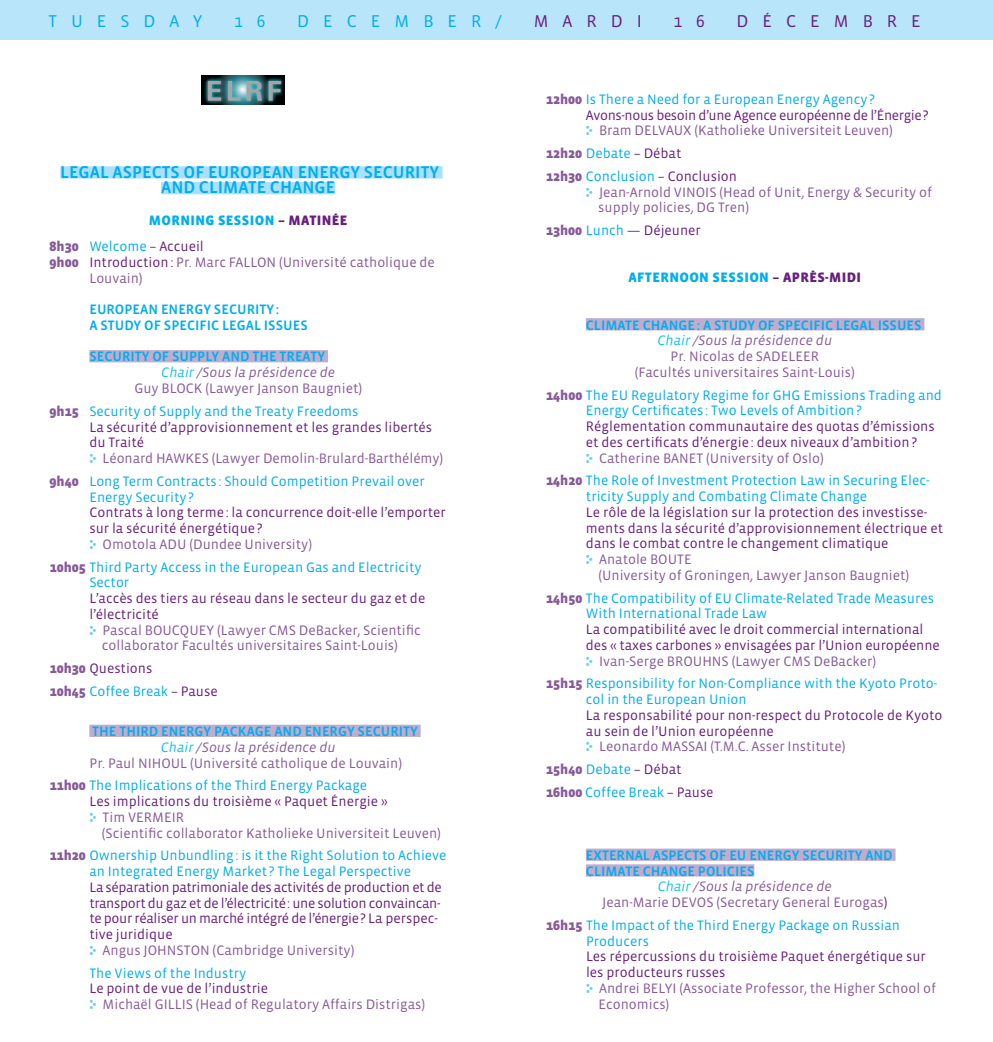
<style>
.page{position:relative;width:993px;height:1042px;background:#fff}
.page>*{position:absolute;margin:0;border:0;box-sizing:border-box;transform-origin:0 0}
.t1{font:17.5px/15.8px "Vista Sans Med";color:#00aeef;text-align:center}
.t2{font:17.5px "Vista Sans";letter-spacing:.8em;color:#00aeef}
.t3{font:17.5px "Vista Sans";letter-spacing:.8em;color:#681f7d}
.t4{font:14px/15.8px "Vista Sans";color:#681f7d}
.t5{font:14px/15.8px "Vista Sans";color:#875a9a}
.t6{font:14px/15.8px "Vista Sans";color:#00aeef}
.t7{font:14px/15.8px "Vista Sans Med";color:#00aeef}
.t8{font:14px/15.8px "Vista Sans";letter-spacing:-.025em;color:#681f7d}
.t9{font:900 14px/26.2px "Vista Sans";letter-spacing:.025em;color:#00aeef}
.s1{color:#681f7d}
.s2{color:#875a9a}
.s3{font-weight:400}
.s4{font-weight:400;color:#681f7d}
.s5{font-weight:900}
.s6{font-style:italic;color:#15c0f2}
.s7{font-style:italic}
.s8{font-weight:900;color:#875a9a}
.s9{color:#00aeef}
.s10{font-family:"Click Bits Arrows 2";color:#6bcff6}
</style>
<div class="page">
<div style="left:60px;top:166px;width:382px;height:13px;background:#aae0f9"></div>
<div style="left:161px;top:182px;width:174px;height:12px;background:#aae0f9"></div>
<div style="left:89px;top:350px;width:239px;height:12px;background:#c1acce"></div>
<div style="left:89px;top:725px;width:331px;height:12px;background:#c1acce"></div>
<div style="left:585px;top:318px;width:339px;height:12px;background:#c1acce"></div>
<div style="left:585px;top:848px;width:310px;height:13px;background:#c1acce"></div>
<div style="left:585px;top:864px;width:169px;height:12px;background:#c1acce"></div>
<div style="left:0;top:0;width:992px;height:40px;background:#b9e5fa"></div>
<img style="left:202px;top:75px;width:82px;height:30px">
<p class="t2" style="left:48px;top:12px;width:23px">tuesday</p>
<p class="t2" style="left:234px;top:12px;width:33px">1 6</p>
<p class="t2" style="left:297px;top:12px;width:206px">De CEMBER/</p>
<p class="t3" style="left:533px;top:12px;width:50px">M ardi</p>
<p class="t3" style="left:673px;top:12px;width:33px">1 6</p>
<p class="t3" style="left:736px;top:12px;width:186px">Dé CEMBRE</p>
<p class="t1" style="left:60px;top:164px;width:380px">LEGAL ASPECTS OF EU ROPEAN ENERGY SECU RITY<br>AND CLIMATE CHANGE</p>
<p class="t9" style="left:50px;top:207px;width:299px;text-indent:99px">MORNING SESSION <span class="s1">– MATINÉE<br></span><span class="s2">8H30</span> <span class="s3">Welcome</span> <span class="s4">– Accueil</span></p>
<p class="t5" style="left:89px;top:255px;width:347px;text-indent:-40px"><span class="s5">9H00</span> <span class="s1">Introduction:</span> Pr. Marc FALLON (Université catholique de<br>Louvain)</p>
<p class="t7" style="left:89px;top:302px;width:220px">EU ROPEAN ENERGY SECU RITY:<br>A STU DY OF SPECIFIC LEGAL ISSU ES</p>
<p class="t7" style="left:89px;top:349px;width:143px">SECURITY OF SUPPLY AND</p>
<p class="t7" style="left:252px;top:349px;width:74px">THE TREATY</p>
<p class="t5" style="left:134px;top:365px;width:229px;text-align:center"><span class="s6">Chair</span> <span class="s7">/Sous la présidence de<br></span>Guy BLOCK (Lawyer Janson Baugniet)</p>
<p class="t4" style="left:89px;top:403px;width:344px;text-indent:-40px"><span class="s8">9H15</span> <span class="s9">Security of Supply and the Treaty Freedoms<br></span>La sécurité d’approvisionnement et les grandes libertés du Traité<br><span class="s10">1</span> <span class="s2">Léonard Hawkes</span></p>
<p class="t6" style="left:50px;top:447px;width:395px;line-height:22.8px;text-indent:162px"><span class="s2">(Lawyer Demolin-Brulard-Barthélémy)<br></span><span class="s8">9H40</span> Long Term Contracts : Should Competition Prevail over</p>
<p class="t6" style="left:89px;top:489px;width:106px">Energy Security?</p>
<p class="t4" style="left:89px;top:505px;width:358px">Contrats à long terme: la concurrence doit-elle l’emporter sur la sécurité énergétique?<br><span class="s10">1</span> <span class="s2">Omotola ADU (Dundee University)</span></p>
<p class="t6" style="left:89px;top:559px;width:333px;text-indent:-40px"><span class="s8">10H05</span> Third party access in the European gas and e lectricity sector</p>
<p class="t4" style="left:89px;top:591px;width:337px">L’accès des tiers au réseau dans le secteur du gaz et de</p>
<p class="t4" style="left:89px;top:606px;width:71px">l’électricité</p>
<p class="t5" style="left:89px;top:622px;width:333px"><span class="s10">1</span> Pascal BOUCQUEY (Lawyer CMS DeBacker, Scientific</p>
<p class="t5" style="left:102px;top:638px;width:297px">collaborator Facultés universitaires Saint-Louis)</p>
<p class="t4" style="left:50px;top:657px;width:169px;line-height:22.8px"><span class="s8">10H30</span> Questions<br><span class="s8">10H45</span> <span class="s9">Coffee Break</span> – Pause</p>
<p class="t7" style="left:92px;top:724px;width:327px">THE THIRD ENERGY PACKAGE AND ENERGY SECU RITY</p>
<p class="t5" style="left:89px;top:739px;width:314px;text-align:center"><span class="s6">Chair</span> <span class="s7">/Sous la présidence du<br></span>Pr. Paul NIHOUL (Université catholique de Louvain)</p>
<p class="t4" style="left:89px;top:778px;width:299px;text-indent:-40px"><span class="s8">11H00</span> <span class="s9">The Implications of the Third Energy Package<br></span>Les implications du troisième « Paquet Énergie »<br><span class="s10">1</span> <span class="s2">Tim Vermeir</span></p>
<p class="t5" style="left:50px;top:822px;width:398px;line-height:22.8px;text-indent:52px">(Scientific collaborator Katholieke Universiteit Leuven)<br><span class="s5">11H20</span> <span class="s9">Ownership Unbundling: is it the Right Solution to Achieve</span></p>
<p class="t6" style="left:89px;top:864px;width:323px">an Integrated Energy Market ? The Legal Perspective</p>
<p class="t8" style="left:89px;top:879px;width:354px">La séparation patrimoniale des activités de production et de transport du gaz et de l’électricité: une solution convaincan&shy;te pour réaliser un marché intégré de l’énergie? La perspec&shy;tive juridique<br><span class="s10">1</span> <span class="s2">Angus JOHNSTON (Cambridge University)</span></p>
<p class="t6" style="left:89px;top:965px;width:158px">The Views of the Industry</p>
<p class="t5" style="left:89px;top:981px;width:337px"><span class="s1">Le point de vue de l’industrie<br></span><span class="s10">1</span> Michaël GILLIS (Head of Regulatory Affairs Distrigas)</p>
<p class="t4" style="left:585px;top:91px;width:344px;text-indent:-40px"><span class="s8">12H00</span> <span class="s9">Is There a Need for a European Energy Agency?<br></span>Avons-nous besoin d’une Agence européenne de l’Énergie?<br><span class="s10">1</span> <span class="s2">Bram DELVAUX (Katholieke Universiteit Leuven)</span></p>
<p class="t4" style="left:546px;top:142px;width:192px;line-height:22.8px"><span class="s8">12H20</span> <span class="s9">Debate</span> – Débat<br><span class="s8">12H30</span> <span class="s9">Conclusion</span> – Conclusion</p>
<p class="t5" style="left:585px;top:184px;width:104px"><span class="s10">1</span> Jean-Arnold Vinois</p>
<p class="t5" style="left:598px;top:184px;width:335px;text-indent:121px">(Head of Unit, Energy &amp; Security of supply policies, DG Tren)</p>
<p class="t4" style="left:546px;top:223px;width:156px"><span class="s8">13H00</span> <span class="s9">Lunch</span> — Déjeuner</p>
<p class="t9" style="left:628px;top:265px;width:234px">AFTERNOON SESSION <span class="s1">– APRÈS-MIDI</span></p>
<p class="t7" style="left:585px;top:317px;width:337px">CLIMATE CHANGE: A STU DY OF SPECIFIC LEGAL ISSU ES</p>
<p class="t5" style="left:634px;top:333px;width:221px;text-align:center"><span class="s6">Chair</span> <span class="s7">/Sous la présidence du<br></span>Pr. Nicolas de SADELEER<br>(Facultés universitaires Saint-Louis)</p>
<p class="t6" style="left:585px;top:387px;width:357px;text-indent:-40px"><span class="s8">14H00</span> The EU Regulatory Regime for GHG Emissions Trading and<br>Energy Certificates : Two Levels of Ambition?</p>
<p class="t4" style="left:585px;top:419px;width:350px">Réglementation communautaire des quotas d’émissions et des certificats d’énergie: deux niveaux d’ambition?<br><span class="s10">1</span> <span class="s2">Catherine BANET (University of Oslo)</span></p>
<p class="t6" style="left:585px;top:473px;width:345px;text-indent:-40px"><span class="s8">14H20</span> The Role of Investment Protection Law in Securing Elec&shy;tricity Supply and Combating Climate Change</p>
<p class="t4" style="left:585px;top:504px;width:342px">Le rôle de la législation sur la protection des investisse-</p>
<p class="t4" style="left:585px;top:520px;width:358px">ments dans la sécurité d’approvisionnement électrique et</p>
<p class="t4" style="left:585px;top:536px;width:304px">dans le combat contre le changement climatique</p>
<p class="t5" style="left:585px;top:552px;width:107px"><span class="s10">1</span> Anatole BOUTE</p>
<p class="t5" style="left:598px;top:567px;width:312px">(University of Groningen, Lawyer Janson Baugniet)</p>
<p class="t6" style="left:585px;top:590px;width:349px;text-indent:-40px"><span class="s8">14H50</span> The Compatibility of EU Climate-Related Trade Measures<br>With International Trade Law</p>
<p class="t4" style="left:585px;top:622px;width:355px">La compatibilité avec le droit commercial international des « taxes carbones » envisagées par l’Union européenne<br><span class="s10">1</span> <span class="s2">Ivan-Serge Brouhns</span></p>
<p class="t6" style="left:546px;top:650px;width:392px;line-height:22.8px;text-indent:185px"><span class="s2">(Lawyer CMS DeBacker)<br></span><span class="s8">15H15</span> Responsibility for n on-compliance with the Kyoto Proto-</p>
<p class="t6" style="left:585px;top:692px;width:162px">col in the European Union</p>
<p class="t4" style="left:585px;top:707px;width:358px">La responsabilité pour non-respect du Protocole de Kyoto au sein de l’Union européenne<br><span class="s10">1</span> <span class="s2">Leonardo Massai</span></p>
<p class="t5" style="left:710px;top:739px;width:136px">(T.M.C. Asser Institute)</p>
<p class="t6" style="left:546px;top:758px;width:169px;line-height:22.8px"><span class="s8">15H40</span> Debate <span class="s1">– Débat<br></span><span class="s8">16H00</span> Coffee Break <span class="s1">– Pause</span></p>
<p class="t7" style="left:585px;top:847px;width:308px;text-indent:67px">ASPECTS OF EU ENERGY SECU RITY AND<br>CLIMATE CHANGE POLICIES</p>
<p class="t5" style="left:602px;top:879px;width:287px;text-align:center"><span class="s6">Chair</span> <span class="s7">/Sous la présidence de<br></span>Jean-Marie DEVOS (Secretary General Eurogas<span class="s1">)</span></p>
<p class="t6" style="left:585px;top:917px;width:315px;text-indent:-40px"><span class="s8">16H15</span> The i mpact of the Third Energy Package on Russian producers</p>
<p class="t4" style="left:585px;top:949px;width:341px">Les répercussions du troisième Paquet énergétique sur</p>
<p class="t4" style="left:585px;top:965px;width:141px">les producteurs russes</p>
<p class="t5" style="left:585px;top:980px;width:351px"><span class="s10">1</span> Andrei BELYI (Associate Professor, the Higher School of</p>
<p class="t5" style="left:598px;top:996px;width:72px">Economics)</p>
<p class="t7" style="left:585px;top:847px;width:32px">EXTERNAL</p>
</div>
